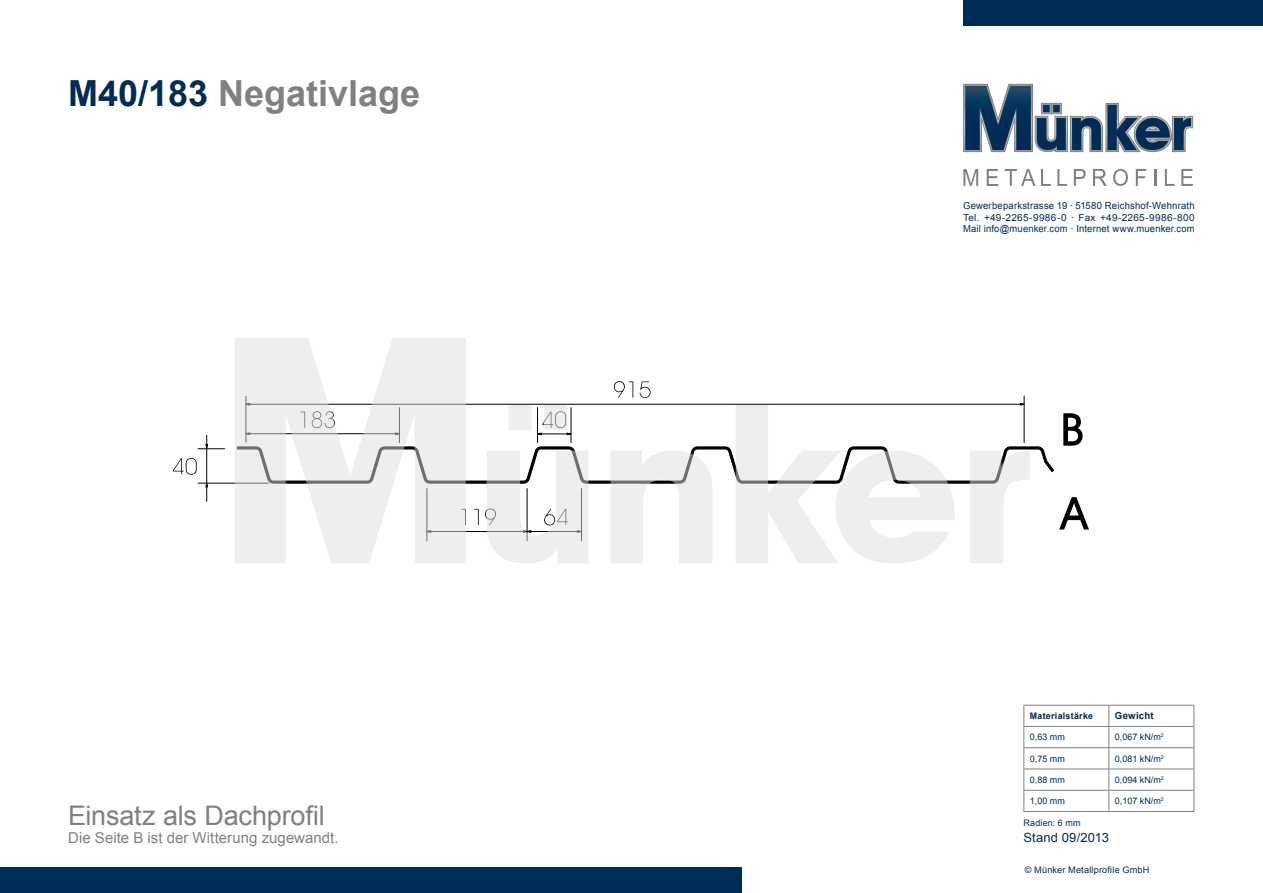
<style>
.page{position:relative;width:1263px;height:893px;background:#fff}
.page>*{position:absolute;margin:0;border:0;box-sizing:border-box;transform-origin:0 0}
.t1{font:700 36px "Arial";color:#7e8083}
.t2{font:27px "Arial";letter-spacing:-.01em;color:#7e8083}
.t3{font:15px "Arial";letter-spacing:.005em;color:#7e8083}
.t4{font:12.75px "Arial";letter-spacing:.01em;color:#002c55}
.t5{font:9.75px/11.7px "Arial";letter-spacing:.02em;color:#002c55;text-align:justify}
.t6{font:700 9.75px "Arial";letter-spacing:.025em;color:#002c55}
.t7{font:9px "Arial";letter-spacing:.015em;color:#002c55}
.t8{font:700 9px "Arial";letter-spacing:.03em;color:#002c55}
.s1{color:#002c55}
</style>
<div class="page">
<div style="left:963px;top:0;width:300px;height:26px;background:#002c55"></div>
<div style="left:0;top:867px;width:742px;height:26px;background:#002c55"></div>
<hr style="left:1023px;top:705px;width:86px;height:1px;background:#7e8083">
<hr style="left:1109px;top:705px;width:85px;height:1px;background:#7e8083">
<hr style="left:1024px;top:726px;width:85px;height:1px;background:#7e8083">
<hr style="left:1109px;top:726px;width:84px;height:1px;background:#7e8083">
<hr style="left:1024px;top:747px;width:85px;height:1px;background:#7e8083">
<hr style="left:1109px;top:747px;width:84px;height:1px;background:#7e8083">
<hr style="left:1024px;top:769px;width:85px;height:1px;background:#7e8083">
<hr style="left:1109px;top:769px;width:84px;height:1px;background:#7e8083">
<svg style="left:1023px;top:706px;width:1px;height:105px"></svg>
<hr style="left:1023px;top:790px;width:86px;height:1px;background:#7e8083">
<hr style="left:1023px;top:811px;width:86px;height:1px;background:#7e8083">
<svg style="left:1109px;top:706px;width:1px;height:105px"></svg>
<hr style="left:1109px;top:790px;width:85px;height:1px;background:#7e8083">
<svg style="left:1193px;top:706px;width:1px;height:105px"></svg>
<hr style="left:1109px;top:811px;width:85px;height:1px;background:#7e8083">
<hr style="left:206px;top:448px;width:1px;height:35px;background:#000">
<hr style="left:198px;top:483px;width:70px;height:1px;background:#000">
<svg style="left:198px;top:435px;width:27px;height:14px"></svg>
<svg style="left:205px;top:483px;width:3px;height:18px"></svg>
<svg style="left:173px;top:458px;width:24px;height:17px"></svg>
<svg style="left:963px;top:169px;width:15px;height:17px"></svg>
<svg style="left:987px;top:169px;width:11px;height:17px"></svg>
<svg style="left:1005px;top:169px;width:30px;height:17px"></svg>
<svg style="left:1041px;top:169px;width:10px;height:17px"></svg>
<svg style="left:1057px;top:169px;width:10px;height:17px"></svg>
<svg style="left:1074px;top:169px;width:12px;height:17px"></svg>
<svg style="left:1093px;top:169px;width:14px;height:17px"></svg>
<svg style="left:1113px;top:169px;width:15px;height:17px"></svg>
<svg style="left:1136px;top:169px;width:10px;height:17px"></svg>
<svg style="left:1154px;top:169px;width:2px;height:17px"></svg>
<svg style="left:1165px;top:169px;width:9px;height:17px"></svg>
<svg style="left:1181px;top:169px;width:12px;height:17px"></svg>
<svg style="left:963px;top:84px;width:230px;height:68px"></svg>
<svg style="left:466px;top:381px;width:623px;height:182px"></svg>
<svg style="left:235px;top:338px;width:231px;height:225px;fill:#edeeef"></svg>
<h1 class="t1" style="left:68px;top:70px;width:354px"><span class="s1">M40/183</span> Negativlage</h1>
<h2 class="t2" style="left:68px;top:798px;width:258px">Einsatz als Dachprofil</h2>
<h3 class="t3" style="left:68px;top:828px;width:272px">Die Seite B ist der Witterung zugewandt.</h3>
<p class="t5" style="left:963px;top:200px;width:233px">Gewerbeparkstrasse 19 . 51580 Reichshof-Wehnrath Tel. +49-2265-9986-0 . Fax +49-2265-9986-800<br>Mail info@muenker.com . Internet www.muenker.com</p>
<p class="t8" style="left:1030px;top:710px;width:65px">Materialstärke</p>
<p class="t6" style="left:1115px;top:709px;width:40px">Gewicht</p>
<p class="t7" style="left:1030px;top:731px;width:37px">0,63 mm</p>
<p class="t7" style="left:1115px;top:731px;width:50px">0,067 kN/m<sup>2</sup></p>
<p class="t7" style="left:1030px;top:753px;width:37px">0,75 mm</p>
<p class="t7" style="left:1115px;top:753px;width:50px">0,081 kN/m<sup>2</sup></p>
<p class="t7" style="left:1030px;top:774px;width:37px">0,88 mm</p>
<p class="t7" style="left:1115px;top:774px;width:50px">0,094 kN/m<sup>2</sup></p>
<p class="t7" style="left:1030px;top:795px;width:37px">1,00 mm</p>
<p class="t7" style="left:1115px;top:795px;width:50px">0,107 kN/m<sup>2</sup></p>
<p class="t7" style="left:1023px;top:817px;width:59px">Radien: 6 mm</p>
<h3 class="t4" style="left:1023px;top:830px;width:87px">Stand 09/2013</h3>
<p class="t7" style="left:1025px;top:864px;width:126px">© Münker Metallprofile GmbH</p>
</div>
